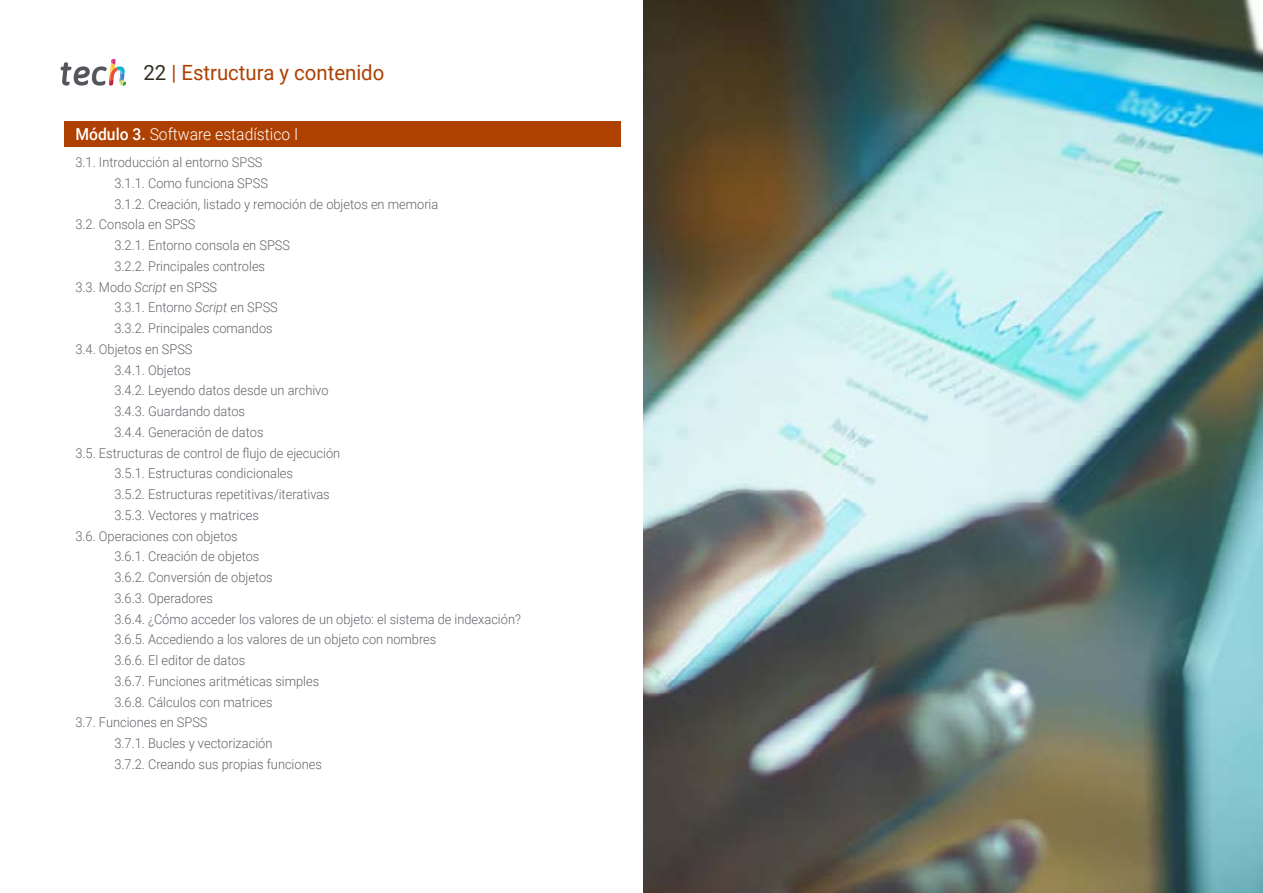
<style>
.page{position:relative;width:1263px;height:893px;background:#fff}
.page>*{position:absolute;margin:0;border:0;box-sizing:border-box;transform-origin:0 0}
.t1{font:21px "Roboto";color:#ae4000}
.t2{font:300 16.5px "Roboto";color:#fff;scale:.95 1}
.t3{font:300 13.5px "Roboto";color:#61646a;scale:.95 1}
.s1{color:#312e20}
.s2{font-weight:500}
.s3{font-style:italic}
</style>
<div class="page">
<img style="left:643px;top:0;width:620px;height:893px">
<div style="left:64px;top:121px;width:557px;height:25px;background:#ae4000"></div>
<svg style="left:61px;top:59px;width:65px;height:27px"></svg>
<h1 class="t1" style="left:144px;top:57px;width:242px"><span class="s1">22</span> | Estructura y contenido</h1>
<p class="t2" style="left:75px;top:123px;width:236px"><span class="s2">Módulo 3.</span> Software estadístico I</p>
<p class="t3" style="left:75px;top:153px;width:198px">3.1. Introducción al entorno SPSS</p>
<p class="t3" style="left:114px;top:174px;width:163px">3.1.1. Como funciona SPSS</p>
<p class="t3" style="left:114px;top:194px;width:342px">3.1.2. Creación, listado y remoción de objetos en memoria</p>
<p class="t3" style="left:75px;top:215px;width:128px">3.2. Consola en SPSS</p>
<p class="t3" style="left:114px;top:236px;width:186px">3.2.1. Entorno consola en SPSS</p>
<p class="t3" style="left:114px;top:257px;width:160px">3.2.2. Principales controles</p>
<p class="t3" style="left:75px;top:277px;width:151px">3.3. Modo <span class="s3">Script</span> en SPSS</p>
<p class="t3" style="left:114px;top:298px;width:173px">3.3.1. Entorno <span class="s3">Script</span> en SPSS</p>
<p class="t3" style="left:114px;top:319px;width:168px">3.3.2. Principales comandos</p>
<p class="t3" style="left:75px;top:340px;width:125px">3.4. Objetos en SPSS</p>
<p class="t3" style="left:114px;top:360px;width:82px">3.4.1. Objetos</p>
<p class="t3" style="left:114px;top:381px;width:227px">3.4.2. Leyendo datos desde un archivo</p>
<p class="t3" style="left:114px;top:402px;width:139px">3.4.3. Guardando datos</p>
<p class="t3" style="left:114px;top:423px;width:158px">3.4.4. Generación de datos</p>
<p class="t3" style="left:75px;top:443px;width:280px">3.5. Estructuras de control de flujo de ejecución</p>
<p class="t3" style="left:114px;top:464px;width:189px">3.5.1. Estructuras condicionales</p>
<p class="t3" style="left:114px;top:485px;width:228px">3.5.2. Estructuras repetitivas/iterativas</p>
<p class="t3" style="left:114px;top:506px;width:154px">3.5.3. Vectores y matrices</p>
<p class="t3" style="left:75px;top:526px;width:172px">3.6. Operaciones con objetos</p>
<p class="t3" style="left:114px;top:547px;width:154px">3.6.1. Creación de objetos</p>
<p class="t3" style="left:114px;top:568px;width:168px">3.6.2. Conversión de objetos</p>
<p class="t3" style="left:114px;top:589px;width:105px">3.6.3. Operadores</p>
<p class="t3" style="left:114px;top:609px;width:429px">3.6.4. ¿Cómo acceder los valores de un objeto: el sistema de indexación?</p>
<p class="t3" style="left:114px;top:630px;width:340px">3.6.5. Accediendo a los valores de un objeto con nombres</p>
<p class="t3" style="left:114px;top:651px;width:139px">3.6.6. El editor de datos</p>
<p class="t3" style="left:114px;top:672px;width:217px">3.6.7. Funciones aritméticas simples</p>
<p class="t3" style="left:114px;top:692px;width:168px">3.6.8. Cálculos con matrices</p>
<p class="t3" style="left:75px;top:713px;width:140px">3.7. Funciones en SPSS</p>
<p class="t3" style="left:114px;top:734px;width:168px">3.7.1. Bucles y vectorización</p>
<p class="t3" style="left:114px;top:755px;width:220px">3.7.2. Creando sus propias funciones</p>
</div>
